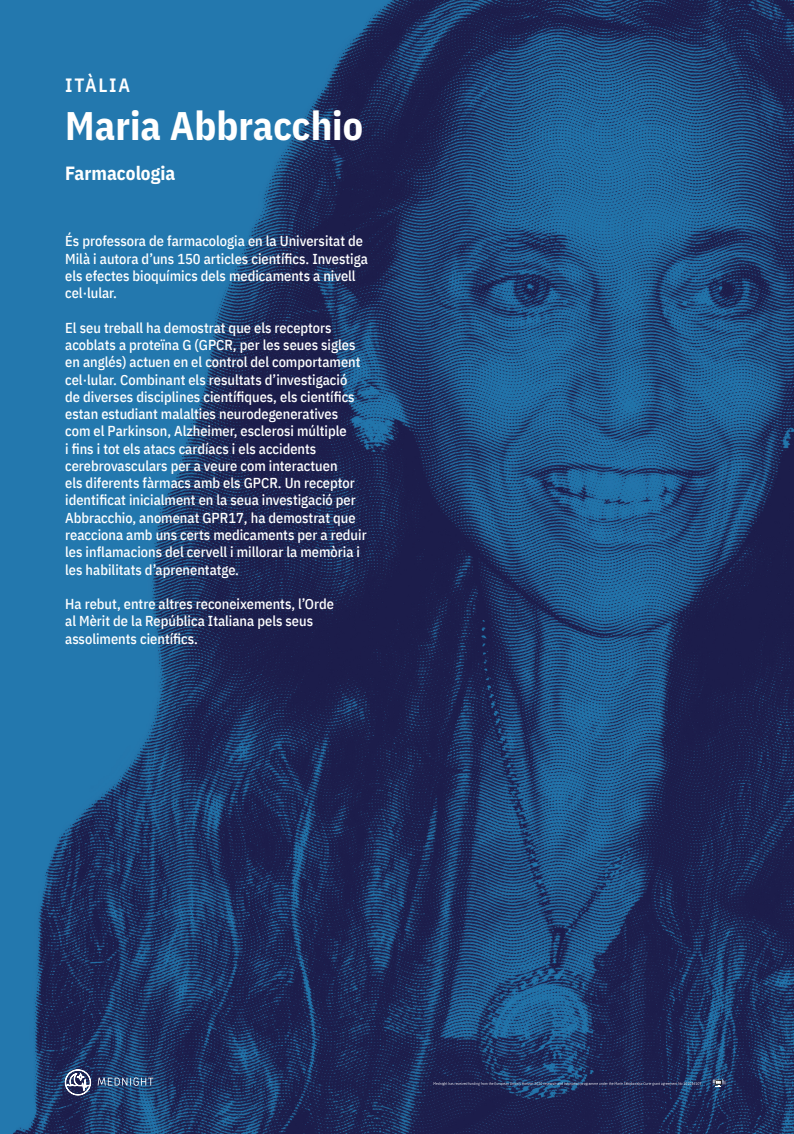
<style>
.page{position:relative;width:794px;height:1134px;background:#fff}
.page>*{position:absolute;margin:0;border:0;box-sizing:border-box;transform-origin:0 0}
.t1{font:700 40px "IBM Plex Sans Cond";color:#fff}
.t2{font:700 19.2px "IBM Plex Sans Cond";color:#fff}
.t3{font:600 19.2px "IBM Plex Sans Cond";letter-spacing:.09em;color:#fff}
.t4{font:500 14.4px/17.3px "IBM Plex Sans Cond";color:#fff}
</style>
<div class="page">
<img style="left:0;top:0;width:794px;height:1134px">
<svg style="left:712px;top:1078px;width:14px;height:10px"></svg>
<svg style="left:433px;top:1082px;width:268px;height:4px"></svg>
<svg style="left:98px;top:1077px;width:55px;height:9px"></svg>
<svg style="left:65px;top:1069px;width:26px;height:26px"></svg>
<h2 class="t3" style="left:65px;top:70px;width:66px">ITÀLIA</h2>
<h1 class="t1" style="left:65px;top:94px;width:299px">Maria Abbracchio</h1>
<h2 class="t2" style="left:65px;top:158px;width:112px">Farmacologia</h2>
<p class="t4" style="left:65px;top:231px;width:304px">És professora de farmacologia en la Universitat de Milà i autora d’uns 150 articles científics. Investiga els efectes bioquímics dels medicaments a nivell cel·lular.</p>
<p class="t4" style="left:65px;top:318px;width:303px">El seu treball ha demostrat que els receptors acoblats a proteïna G (GPCR, per les seues sigles en anglés) actuen en el control del comportament cel·lular. Combinant els resultats d’investigació<br>de diverses disciplines científiques, els científics estan estudiant malalties neurodegeneratives com el Parkinson, Alzheimer, esclerosi múltiple<br>i fins i tot els atacs cardíacs i els accidents cerebrovasculars per a veure com interactuen<br>els diferents fàrmacs amb els GPCR. Un receptor identificat inicialment en la seua investigació per Abbracchio, anomenat GPR17, ha demostrat que reacciona amb uns certs medicaments per a reduir les inflamacions del cervell i millorar la memòria i les habilitats d’aprenentatge.</p>
<p class="t4" style="left:65px;top:594px;width:270px">Ha rebut, entre altres reconeixements, l’Orde al Mèrit de la República Italiana pels seus assoliments científics.</p>
</div>
